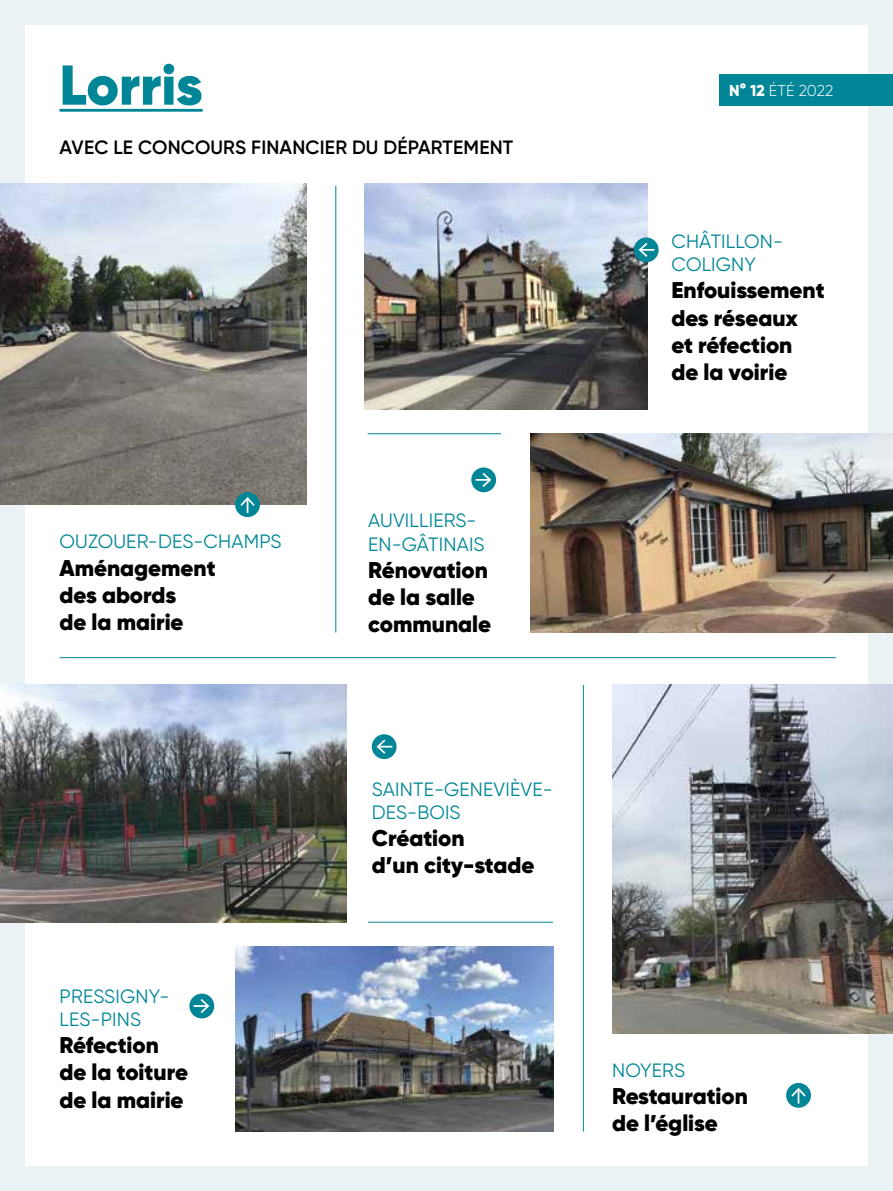
<style>
.page{position:relative;width:893px;height:1191px;background:#fff}
.page>*{position:absolute;margin:0;border:0;box-sizing:border-box;transform-origin:0 0}
.t1{font:900 56px "Gilroy";color:#008697}
.t2{font:900 22.75px/27.3px "Gilroy";color:#000}
.t3{font:19.25px/23.1px "Gilroy";letter-spacing:.01em;color:#008697}
.t4{font:600 19.25px "Gilroy";letter-spacing:.01em;color:#000}
.t5{font:300 15.75px "Gilroy";color:#fff}
.s1{font-weight:800}
</style>
<div class="page">
<div style="left:0;top:0;width:25px;height:1191px;background:#eaf2f5"></div>
<div style="left:868px;top:0;width:25px;height:1191px;background:#eaf2f5"></div>
<div style="left:0;top:0;width:893px;height:25px;background:#eaf2f5"></div>
<div style="left:0;top:1166px;width:893px;height:25px;background:#eaf2f5"></div>
<hr style="left:60px;top:109px;width:143px;height:3px;background:#008697">
<div style="left:719px;top:74px;width:174px;height:31px;background:#008697"></div>
<div style="left:786px;top:1083px;width:25px;height:24px;background:#008697;border-radius:50%"></div>
<svg style="left:789px;top:1086px;width:18px;height:17px"></svg>
<svg style="left:189px;top:993px;width:25px;height:25px"></svg>
<svg style="left:194px;top:997px;width:17px;height:18px"></svg>
<div style="left:372px;top:734px;width:25px;height:25px;background:#008697;border-radius:50%"></div>
<svg style="left:375px;top:737px;width:17px;height:17px"></svg>
<div style="left:471px;top:467px;width:25px;height:25px;background:#008697;border-radius:50%"></div>
<svg style="left:475px;top:471px;width:18px;height:18px"></svg>
<hr style="left:60px;top:657px;width:776px;height:1px;background:#008697">
<hr style="left:335px;top:186px;width:1px;height:446px;background:#008697">
<hr style="left:583px;top:685px;width:1px;height:446px;background:#008697">
<hr style="left:368px;top:921px;width:185px;height:1px;background:#008697">
<hr style="left:368px;top:433px;width:133px;height:1px;background:#008697">
<img style="left:0;top:184px;width:307px;height:320px">
<img style="left:365px;top:184px;width:282px;height:225px">
<img style="left:0;top:685px;width:346px;height:237px">
<img style="left:531px;top:433px;width:362px;height:199px">
<img style="left:235px;top:946px;width:319px;height:185px">
<img style="left:612px;top:685px;width:281px;height:348px">
<div style="left:634px;top:237px;width:25px;height:25px;background:#008697;border-radius:50%"></div>
<svg style="left:637px;top:241px;width:17px;height:18px"></svg>
<div style="left:235px;top:492px;width:25px;height:25px;background:#008697;border-radius:50%"></div>
<svg style="left:240px;top:496px;width:17px;height:17px"></svg>
<h1 class="t1" style="left:60px;top:49px;width:145px">Lorris</h1>
<p class="t4" style="left:60px;top:136px;width:455px">AVEC LE CONCOURS FINANCIER DU DÉPARTEMENT</p>
<p class="t3" style="left:60px;top:530px;width:223px">OUZOUER-DES-CHAMPS</p>
<p class="t2" style="left:60px;top:554px;width:158px">Aménagement des abords<br>de la mairie</p>
<p class="t3" style="left:60px;top:984px;width:111px">PRESSIGNY-<br>LES-PINS</p>
<p class="t2" style="left:60px;top:1031px;width:130px">Réfection de la toiture de la mairie</p>
<p class="t3" style="left:368px;top:509px;width:118px">AUVILLIERS-<br>EN-GÂTINAIS</p>
<p class="t2" style="left:368px;top:556px;width:124px">Rénovation de la salle communale</p>
<p class="t3" style="left:372px;top:777px;width:182px">SAINTE-GENEVIÈVE-<br>DES-BOIS</p>
<p class="t2" style="left:372px;top:824px;width:164px">Création<br>d’un city-stade</p>
<p class="t5" style="left:729px;top:81px;width:106px"><span class="s1">N° 12</span> ÉTÉ 2022</p>
<p class="t3" style="left:671px;top:229px;width:113px">CHÂTILLON-<br>COLIGNY</p>
<p class="t2" style="left:671px;top:276px;width:155px">Enfouissement des réseaux et réfection de la voirie</p>
<p class="t3" style="left:612px;top:1058px;width:74px">NOYERS</p>
<p class="t2" style="left:612px;top:1082px;width:137px">Restauration de l’église</p>
</div>
